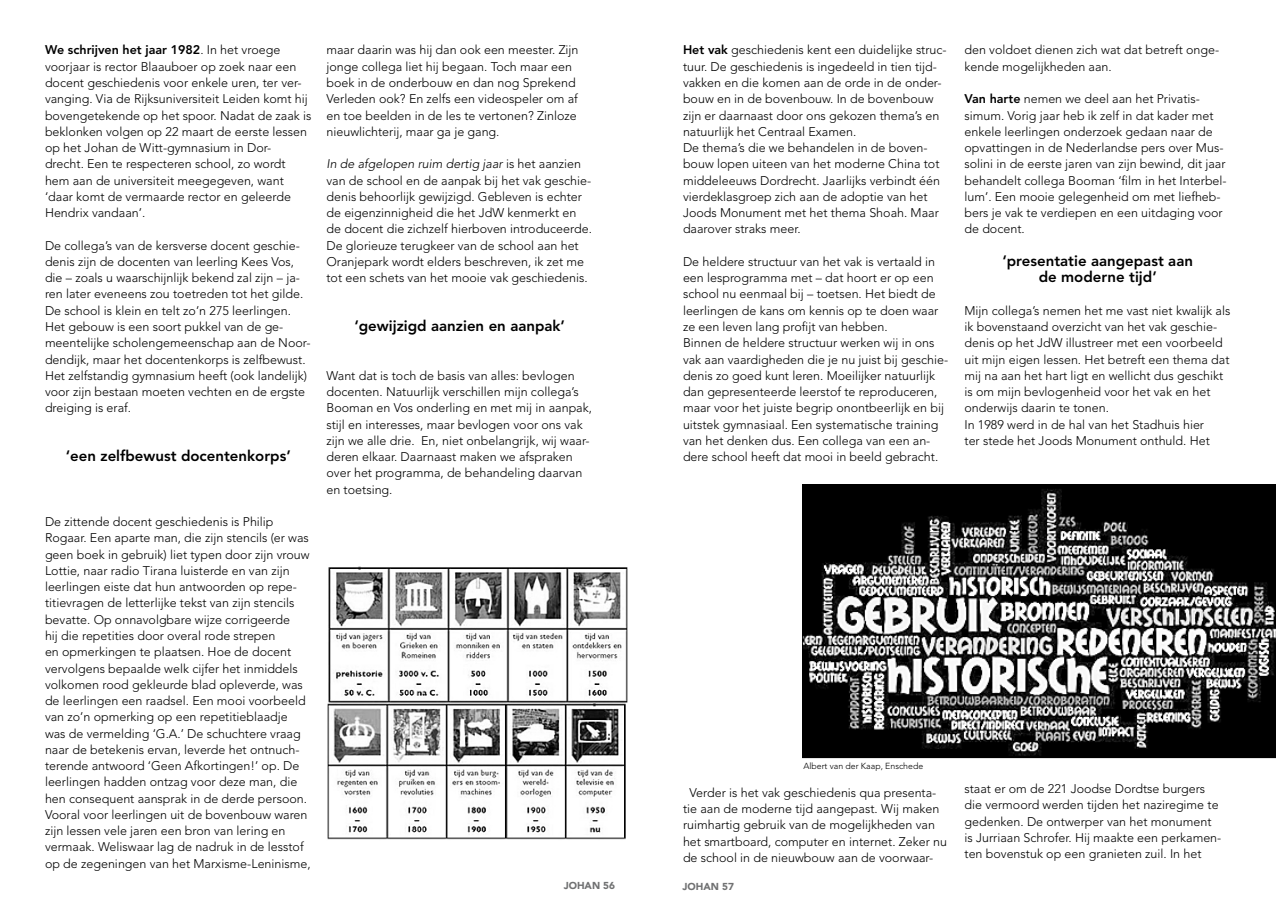
<style>
.page{position:relative;width:1276px;height:915px;background:#fff}
.page>*{position:absolute;margin:0;border:0;box-sizing:border-box;transform-origin:0 0}
.t1{font:800 15px/16.2px "Avenir LT Std";color:#000;text-align:center}
.t2{font:300 12.5px/16.2px "Avenir LT Std";color:#000}
.t3{font:900 10px "Avenir LT Std";color:#707172}
.t4{font:300 8.75px "Avenir LT Std";color:#000}
.s1{font-weight:800}
.s2{font-style:italic}
</style>
<div class="page">
<img style="left:327px;top:566px;width:301px;height:274px">
<svg style="left:802px;top:484px;width:474px;height:273px;background:#4d4d4d"></svg>
<p class="t2" style="left:45px;top:42px;width:268px"><span class="s1">We schrijven het jaar 1982</span>. In het vroege voorjaar is rector Blaauboer op zoek naar een docent geschiedenis voor enkele uren, ter ver&shy;vanging. Via de Rijksuniversiteit Leiden komt hij bovengetekende op het spoor. Nadat de zaak is beklonken volgen op 22 maart de eerste lessen op het Johan de Witt-gymnasium in Dor&shy;drecht. Een te respecteren school, zo wordt hem aan de universiteit meegegeven, want ‘daar komt de vermaarde rector en geleerde Hendrix vandaan’.</p>
<p class="t2" style="left:45px;top:237px;width:267px">De collega’s van de kersverse docent geschie&shy;denis zijn de docenten van leerling Kees Vos, die – zoals u waarschijnlijk bekend zal zijn – ja&shy;ren later eveneens zou toetreden tot het gilde.<br>De school is klein en telt zo’n 275 leerlingen.<br>Het gebouw is een soort pukkel van de ge&shy;meentelijke scholengemeenschap aan de Noor&shy;dendijk, maar het docentenkorps is zelfbewust.<br>Het zelfstandig gymnasium heeft (ook landelijk) voor zijn bestaan moeten vechten en de ergste dreiging is eraf.</p>
<p class="t1" style="left:66px;top:447px;width:226px">‘een zelfbewust docentenkorps’</p>
<p class="t2" style="left:45px;top:513px;width:267px">De zittende docent geschiedenis is Philip Rogaar. Een aparte man, die zijn stencils (er was geen boek in gebruik) liet typen door zijn vrouw Lottie, naar radio Tirana luisterde en van zijn leerlingen eiste dat hun antwoorden op repe&shy;titievragen de letterlijke tekst van zijn stencils bevatte. Op onnavolgbare wijze corrigeerde<br>hij die repetities door overal rode strepen<br>en opmerkingen te plaatsen. Hoe de docent vervolgens bepaalde welk cijfer het inmiddels volkomen rood gekleurde blad opleverde, was de leerlingen een raadsel. Een mooi voorbeeld van zo’n opmerking op een repetitieblaadje was de vermelding ‘G.A.’ De schuchtere vraag naar de betekenis ervan, leverde het ontnuch&shy;terende antwoord ‘Geen Afkortingen!’ op. De leerlingen hadden ontzag voor deze man, die hen consequent aansprak in de derde persoon.<br>Vooral voor leerlingen uit de bovenbouw waren zijn lessen vele jaren een bron van lering en vermaak. Weliswaar lag de nadruk in de lesstof op de zegeningen van het Marxisme-Leninisme,</p>
<p class="t2" style="left:326px;top:42px;width:254px">maar daarin was hij dan ook een meester. Zijn jonge collega liet hij begaan. Toch maar een boek in de onderbouw en dan nog Sprekend Verleden ook? En zelfs een videospeler om af en toe beelden in de les te vertonen? Zinloze nieuwlichterij, maar ga je gang.</p>
<p class="t2" style="left:326px;top:156px;width:267px"><span class="s2">In de afgelopen ruim dertig jaar</span> is het aanzien van de school en de aanpak bij het vak geschie&shy;denis behoorlijk gewijzigd. Gebleven is echter de eigenzinnigheid die het JdW kenmerkt en de docent die zichzelf hierboven introduceerde.<br>De glorieuze terugkeer van de school aan het Oranjepark wordt elders beschreven, ik zet me tot een schets van het mooie vak geschiedenis.</p>
<p class="t1" style="left:354px;top:317px;width:212px">‘gewijzigd aanzien en aanpak’</p>
<p class="t2" style="left:326px;top:367px;width:267px">Want dat is toch de basis van alles: bevlogen docenten. Natuurlijk verschillen mijn collega’s Booman en Vos onderling en met mij in aanpak, stijl en interesses, maar bevlogen voor ons vak zijn we alle drie. En, niet onbelangrijk, wij waar&shy;deren elkaar. Daarnaast maken we afspraken over het programma, de behandeling daarvan en toetsing.</p>
<p class="t3" style="left:563px;top:879px;width:53px">JOHAN 56</p>
<p class="t2" style="left:683px;top:42px;width:265px"><span class="s1">Het vak</span> geschiedenis kent een duidelijke struc&shy;tuur. De geschiedenis is ingedeeld in tien tijd&shy;vakken en die komen aan de orde in de onder&shy;bouw en in de bovenbouw. In de bovenbouw zijn er daarnaast door ons gekozen thema’s en natuurlijk het Centraal Examen.<br>De thema’s die we behandelen in de boven&shy;bouw lopen uiteen van het moderne China tot middeleeuws Dordrecht. Jaarlijks verbindt één vierdeklasgroep zich aan de adoptie van het Joods Monument met het thema Shoah. Maar daarover straks meer.</p>
<p class="t2" style="left:683px;top:253px;width:267px">De heldere structuur van het vak is vertaald in een lesprogramma met – dat hoort er op een school nu eenmaal bij – toetsen. Het biedt de leerlingen de kans om kennis op te doen waar ze een leven lang profijt van hebben.<br>Binnen de heldere structuur werken wij in ons vak aan vaardigheden die je nu juist bij geschie&shy;denis zo goed kunt leren. Moeilijker natuurlijk dan gepresenteerde leerstof te reproduceren, maar voor het juiste begrip onontbeerlijk en bij uitstek gymnasiaal. Een systematische training van het denken dus. Een collega van een an&shy;dere school heeft dat mooi in beeld gebracht.</p>
<p class="t2" style="left:964px;top:42px;width:256px">den voldoet dienen zich wat dat betreft onge&shy;kende mogelijkheden aan.</p>
<p class="t2" style="left:964px;top:91px;width:264px"><span class="s1">Van harte</span> nemen we deel aan het Privatis&shy;simum. Vorig jaar heb ik zelf in dat kader met enkele leerlingen onderzoek gedaan naar de opvattingen in de Nederlandse pers over Mus&shy;solini in de eerste jaren van zijn bewind, dit jaar behandelt collega Booman ‘film in het Interbel&shy;lum’. Een mooie gelegenheid om met liefheb&shy;bers je vak te verdiepen en een uitdaging voor de docent.</p>
<p class="t1" style="left:1002px;top:252px;width:192px">‘presentatie aangepast aan de moderne tijd’</p>
<p class="t2" style="left:964px;top:302px;width:267px">Mijn collega’s nemen het me vast niet kwalijk als ik bovenstaand overzicht van het vak geschie&shy;denis op het JdW illustreer met een voorbeeld uit mijn eigen lessen. Het betreft een thema dat mij na aan het hart ligt en wellicht dus geschikt is om mijn bevlogenheid voor het vak en het onderwijs daarin te tonen.<br>In 1989 werd in de hal van het Stadhuis hier<br>ter stede het Joods Monument onthuld. Het</p>
<p class="t4" style="left:803px;top:760px;width:121px">Albert van der Kaap, Enschede</p>
<p class="t2" style="left:683px;top:784px;width:266px;text-indent:7px">Verder is het vak geschiedenis qua presenta&shy;tie aan de moderne tijd aangepast. Wij maken ruimhartig gebruik van de mogelijkheden van het smartboard, computer en internet. Zeker nu de school in de nieuwbouw aan de voorwaar-</p>
<p class="t3" style="left:682px;top:879px;width:53px">JOHAN 57</p>
<p class="t2" style="left:964px;top:780px;width:258px">staat er om de 221 Joodse Dordtse burgers die vermoord werden tijden het naziregime te gedenken. De ontwerper van het monument is Jurriaan Schrofer. Hij maakte een perkamen&shy;ten bovenstuk op een granieten zuil. In het</p>
</div>
